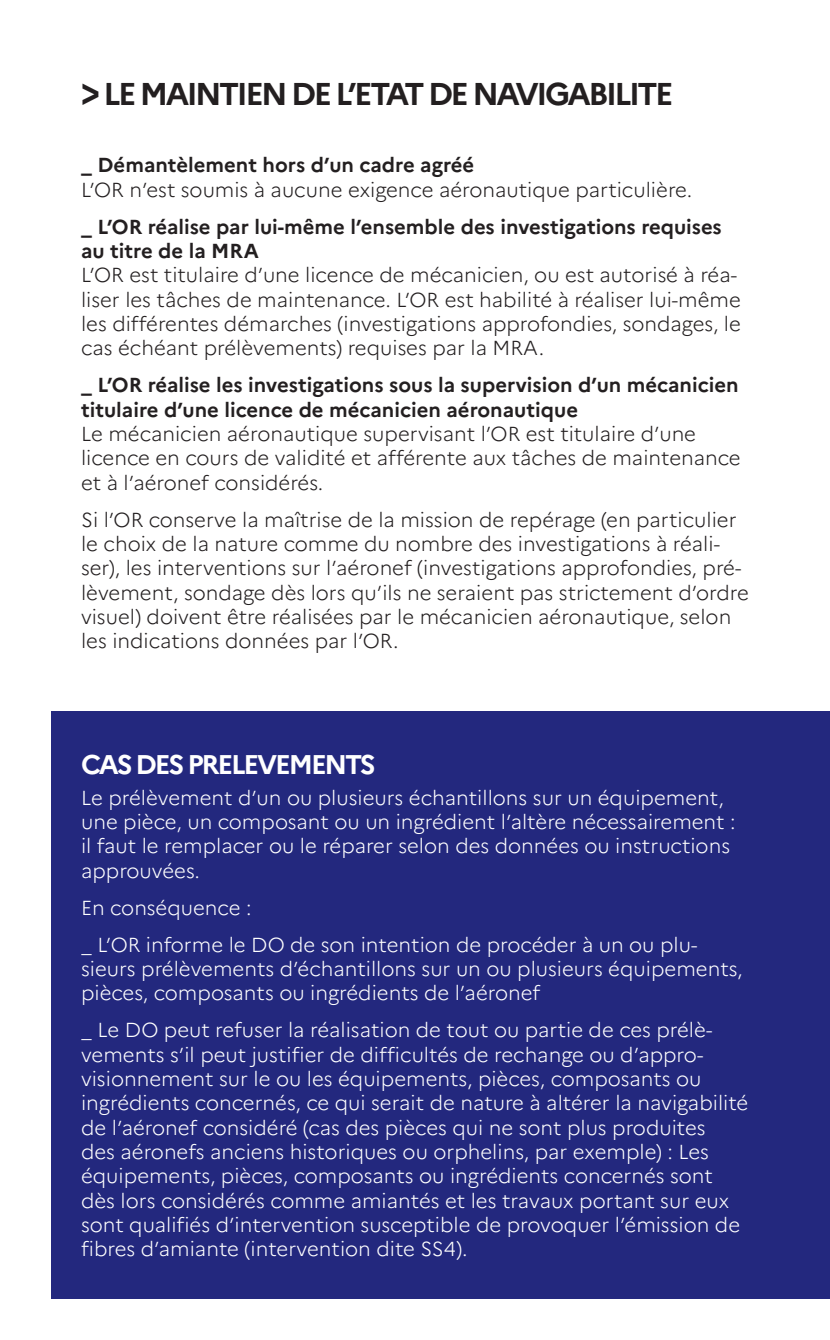
<style>
.page{position:relative;width:830px;height:1340px;background:#fff}
.page>*{position:absolute;margin:0;border:0;box-sizing:border-box;transform-origin:0 0}
.Titre_A{font:700 31.5px "Marianne";letter-spacing:-.08em;color:#231f20}
.Titre_B{font:700 27px "Marianne";letter-spacing:-.08em;color:#fff}
.t1{font:300 20.25px/24.3px "Marianne";color:#231f20}
.t2{font:300 20.25px/24.3px "Marianne";color:#fff}
.s1{font-size:42.52px}
.s2{font-weight:700}
</style>
<div class="page">
<div style="left:51px;top:711px;width:778px;height:587px;background:#23287e"></div>
<p class="Titre_A" style="left:81px;top:74px;width:593px"><span class="s1">&gt;</span> LE MAINTIEN DE L’ETAT DE NAVIGABILITE</p>
<p class="t1" style="left:81px;top:153px;width:612px"><span class="s2">_ Démantèlement hors d’un cadre agréé<br></span>L’OR n’est soumis à aucune exigence aéronautique particulière.</p>
<p class="t1" style="left:81px;top:214px;width:661px"><span class="s2">_ L’OR réalise par lui-même l’ensemble des investigations requises au titre de la MRA<br></span>L’OR est titulaire d’une licence de mécanicien, ou est autorisé à réa&shy;liser les tâches de maintenance. L’OR est habilité à réaliser lui-même les différentes démarches (investigations approfondies, sondages, le cas échéant prélèvements) requises par la MRA.</p>
<p class="t1" style="left:81px;top:373px;width:661px"><span class="s2">_ L’OR réalise les investigations sous la supervision d’un mécanicien titulaire d’une licence de mécanicien aéronautique<br></span>Le mécanicien aéronautique supervisant l’OR est titulaire d’une licence en cours de validité et afférente aux tâches de maintenance et à l’aéronef considérés.</p>
<p class="t1" style="left:81px;top:507px;width:669px">Si l’OR conserve la maîtrise de la mission de repérage (en particulier le choix de la nature comme du nombre des investigations à réali&shy;ser), les interventions sur l’aéronef (investigations approfondies, pré&shy;lèvement, sondage dès lors qu’ils ne seraient pas strictement d’ordre visuel) doivent être réalisées par le mécanicien aéronautique, selon les indications données par l’OR.</p>
<p class="Titre_B" style="left:81px;top:748px;width:296px">CAS DES PRELEVEMENTS</p>
<p class="t2" style="left:81px;top:785px;width:655px">Le prélèvement d’un ou plusieurs échantillons sur un équipement, une pièce, un composant ou un ingrédient l’altère nécessairement : il faut le remplacer ou le réparer selon des données ou instructions approuvées.</p>
<p class="t2" style="left:81px;top:895px;width:172px">En conséquence :</p>
<p class="t2" style="left:81px;top:932px;width:662px">_ L’OR informe le DO de son intention de procéder à un ou plu&shy;sieurs prélèvements d’échantillons sur un ou plusieurs équipements, pièces, composants ou ingrédients de l’aéronef</p>
<p class="t2" style="left:81px;top:1018px;width:668px">_ Le DO peut refuser la réalisation de tout ou partie de ces prélè&shy;vements s’il peut justifier de difficultés de rechange ou d’appro&shy;visionnement sur le ou les équipements, pièces, composants ou ingrédients concernés, ce qui serait de nature à altérer la navigabilité de l’aéronef considéré (cas des pièces qui ne sont plus produites<br>des aéronefs anciens historiques ou orphelins, par exemple) : Les équipements, pièces, composants ou ingrédients concernés sont dès lors considérés comme amiantés et les travaux portant sur eux sont qualifiés d’intervention susceptible de provoquer l’émission de fibres d’amiante (intervention dite SS4).</p>
</div>
